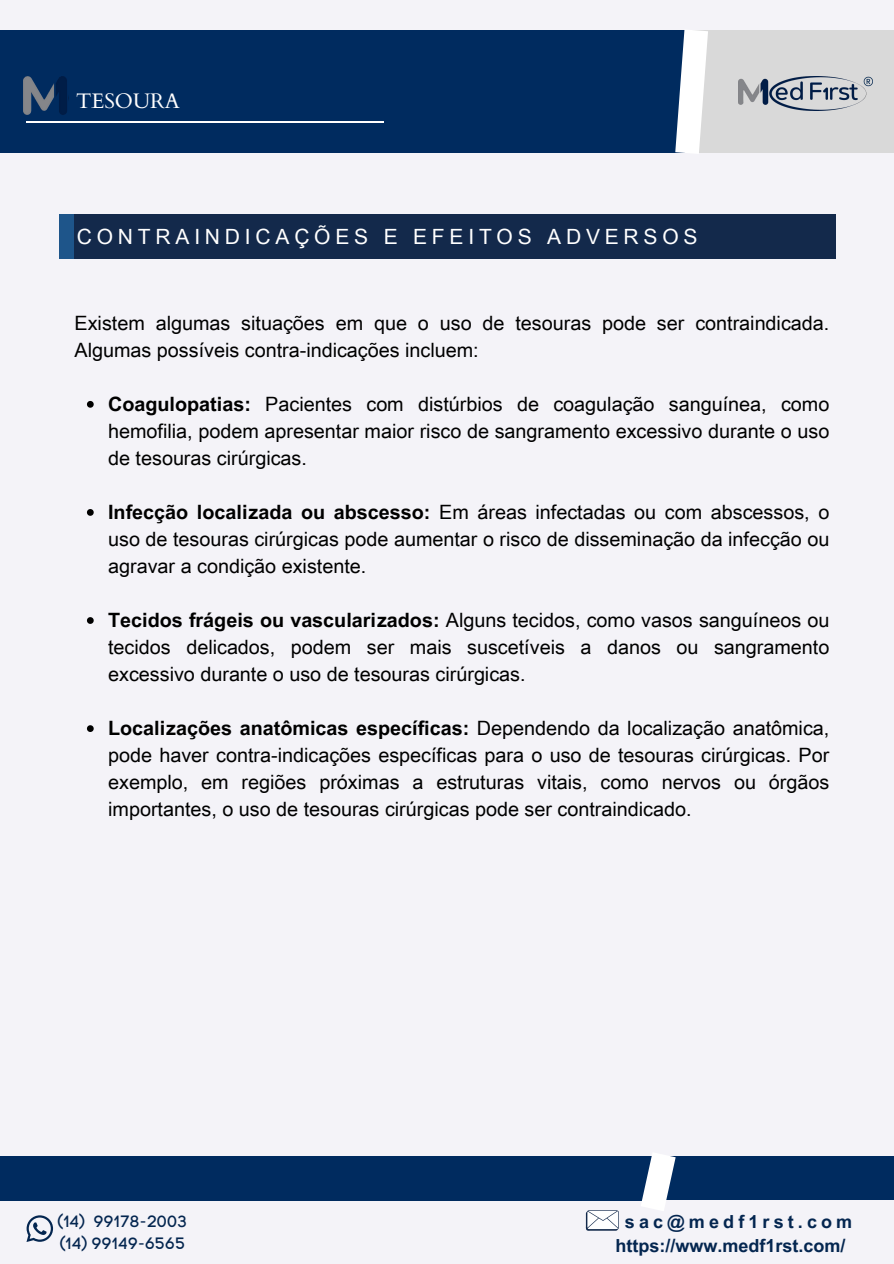
<style>
.page{position:relative;width:894px;height:1264px;background:#fff}
.page>*{position:absolute;margin:0;border:0;box-sizing:border-box;transform-origin:0 0}
.t1{font:21px "Arial Unicode MS";letter-spacing:.23em;color:#fff}
.t2{font:21px "Cardo";color:#fff}
.t3{font:19.8px/27px "Arial Unicode MS";color:#000;text-align:justify}
.t4{font:700 18px "Arial Unicode MS";color:#042650}
.t5{font:700 18px "Arial Unicode MS";letter-spacing:.23em;color:#042650}
.t6{font:16.35px "Code Pro Normal LC";color:#042650}
.s1{font-weight:700}
</style>
<div class="page">
<div style="left:0;top:0;width:893px;height:1263px;background:#f4f3f8"></div>
<div style="left:0;top:30px;width:694px;height:123px;background:#002b5f"></div>
<div style="left:0;top:1156px;width:656px;height:45px;background:#002b5f"></div>
<div style="left:653px;top:1156px;width:240px;height:44px;background:#002b5f"></div>
<div style="left:685px;top:30px;width:208px;height:123px;background:#d9d9d9"></div>
<svg style="left:675px;top:30px;width:33px;height:123px"></svg>
<svg style="left:641px;top:1153px;width:35px;height:58px"></svg>
<svg style="left:26px;top:1215px;width:27px;height:26px"></svg>
<svg style="left:585px;top:1210px;width:33px;height:20px"></svg>
<img style="left:738px;top:76px;width:134px;height:34px">
<img style="left:23px;top:76px;width:44px;height:39px">
<hr style="left:26px;top:121px;width:357px;height:1px;background:#fff">
<div style="left:59px;top:215px;width:18px;height:44px;background:#1e558a"></div>
<div style="left:74px;top:215px;width:762px;height:44px;background:#13294b"></div>
<svg style="left:87px;top:401px;width:7px;height:7px"></svg>
<svg style="left:87px;top:509px;width:7px;height:7px"></svg>
<svg style="left:87px;top:617px;width:7px;height:7px"></svg>
<svg style="left:87px;top:725px;width:7px;height:7px"></svg>
<h1 class="t2" style="left:76px;top:87px;width:105px">TESOURA</h1>
<p class="t1" style="left:77px;top:221px;width:622px">CONTRAINDICAÇÕES E EFEITOS ADVERSOS</p>
<p class="t3" style="left:74px;top:308px;width:756px">Existem algumas situações em que o uso de tesouras pode ser contraindicada.<br>Algumas possíveis contra-indicações incluem:</p>
<p class="t3" style="left:108px;top:389px;width:722px"><span class="s1">Coagulopatias:</span> Pacientes com distúrbios de coagulação sanguínea, como hemofilia, podem apresentar maior risco de sangramento excessivo durante o uso de tesouras cirúrgicas.</p>
<p class="t3" style="left:108px;top:498px;width:722px"><span class="s1">Infecção localizada ou abscesso:</span> Em áreas infectadas ou com abscessos, o uso de tesouras cirúrgicas pode aumentar o risco de disseminação da infecção ou agravar a condição existente.</p>
<p class="t3" style="left:108px;top:606px;width:722px"><span class="s1">Tecidos frágeis ou vascularizados:</span> Alguns tecidos, como vasos sanguíneos ou tecidos delicados, podem ser mais suscetíveis a danos ou sangramento excessivo durante o uso de tesouras cirúrgicas.</p>
<p class="t3" style="left:108px;top:714px;width:722px"><span class="s1">Localizações anatômicas específicas:</span> Dependendo da localização anatômica, pode haver contra-indicações específicas para o uso de tesouras cirúrgicas. Por exemplo, em regiões próximas a estruturas vitais, como nervos ou órgãos importantes, o uso de tesouras cirúrgicas pode ser contraindicado.</p>
<h1 class="t6" style="left:58px;top:1210px;width:131px">(14) 99178-2003</h1>
<h2 class="t6" style="left:60px;top:1233px;width:127px">(14) 99149-6565</h2>
<p class="t5" style="left:624px;top:1208px;width:229px">sac@medf1rst.com</p>
<p class="t4" style="left:615px;top:1232px;width:231px">https://www.medf1rst.com/</p>
</div>
